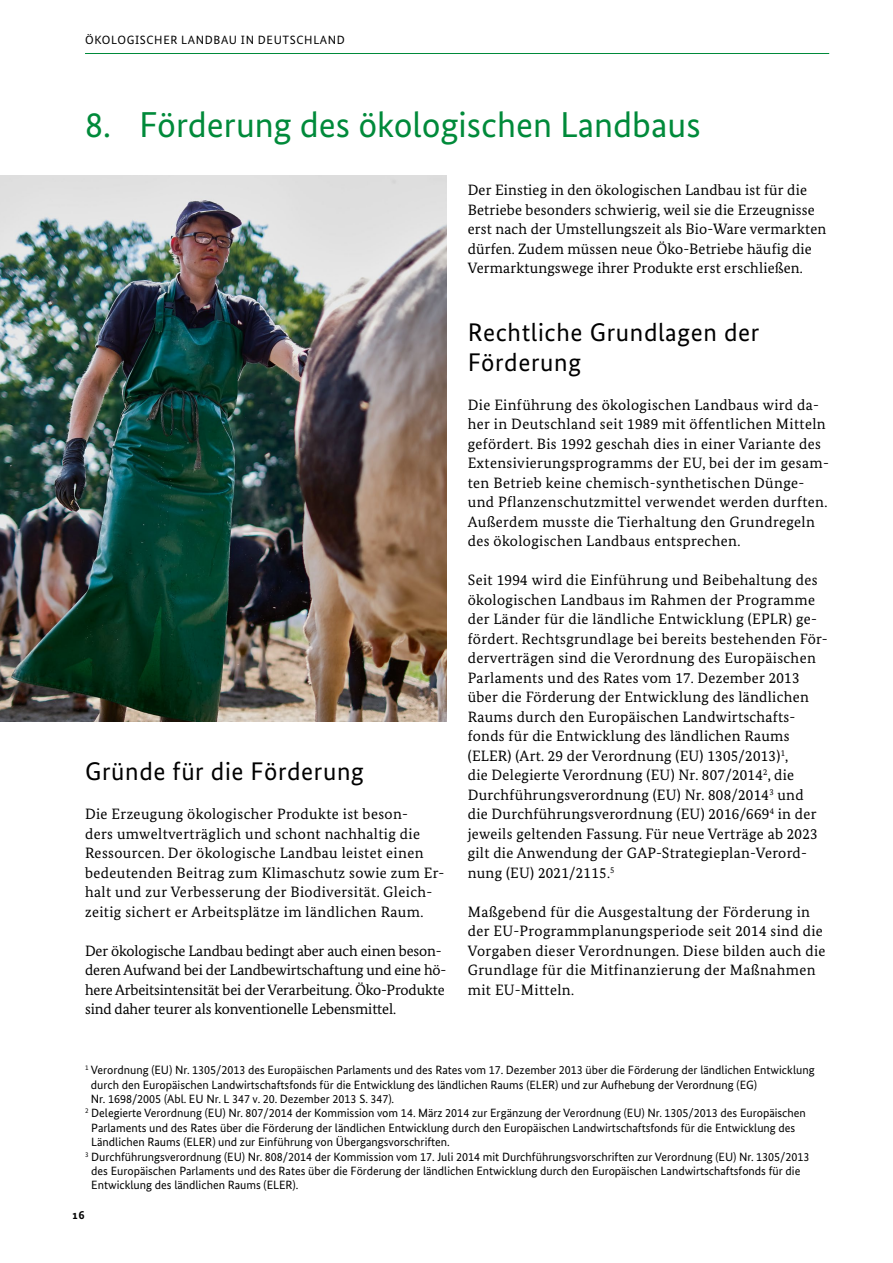
<style>
.page{position:relative;width:893px;height:1263px;background:#fff}
.page>*{position:absolute;margin:0;border:0;box-sizing:border-box;transform-origin:0 0}
.TEXT_H1_24pt{font:36px "Bundes Sans";color:#008a3a}
.Exporttags_H2_17pt{font:25.5px/29.2px "Bundes Sans";letter-spacing:.025em;color:#000}
.Exporttags_P_Fließtext{font:15px/19.5px "Bundes Serif";letter-spacing:.02em;color:#000}
.Exporttags_P_Fließtext-2{font:15px/19.5px "Bundes Serif";letter-spacing:-.01em;color:#000}
.t1{font:12px/14.4px "Bundes Sans";color:#000}
.t2{font:12px "Bundes Sans";letter-spacing:.05em;color:#000}
.t3{font:700 12px "Bundes Sans";color:#000}
</style>
<div class="page">
<hr style="left:85px;top:53px;width:744px;height:1px;background:#008a3a">
<img style="left:0;top:176px;width:446px;height:546px">
<p class="t2" style="left:85px;top:32px;width:261px">ÖKOLOGISCHER LANDBAU IN DEUTSCHLAND</p>
<h1 class="TEXT_H1_24pt" style="left:85px;top:102px;width:617px">8. Förderung des ökologischen Landbaus</h1>
<h2 class="Exporttags_H2_17pt" style="left:85px;top:757px;width:280px">Gründe für die Förderung</h2>
<p class="Exporttags_P_Fließtext" style="left:85px;top:804px;width:361px">Die Erzeugung ökologischer Produkte ist beson-<br>ders umweltverträglich und schont nachhaltig die Ressourcen. Der ökologische Landbau leistet einen bedeutenden Beitrag zum Klimaschutz sowie zum Er&shy;halt und zur Verbesserung der Biodiversität. Gleich&shy;zeitig sichert er Arbeitsplätze im ländlichen Raum.</p>
<p class="Exporttags_P_Fließtext-2" style="left:85px;top:940px;width:363px">Der ökologische Landbau bedingt aber auch einen beson&shy;deren Aufwand bei der Landbewirtschaftung und eine hö&shy;here Arbeitsintensität bei der Verarbeitung. Öko-Produkte sind daher teurer als konventionelle Lebensmittel.</p>
<p class="Exporttags_P_Fließtext" style="left:468px;top:180px;width:360px">Der Einstieg in den ökologischen Landbau ist für die Betriebe besonders schwierig, weil sie die Erzeugnisse erst nach der Umstellungszeit als Bio-Ware vermarkten dürfen. Zudem müssen neue Öko-Betriebe häufig die Vermarktungswege ihrer Produkte erst erschließen.</p>
<h2 class="Exporttags_H2_17pt" style="left:468px;top:318px;width:293px">Rechtliche Grundlagen der<br>Förderung</h2>
<p class="Exporttags_P_Fließtext" style="left:468px;top:394px;width:363px">Die Einführung des ökologischen Landbaus wird da&shy;her in Deutschland seit 1989 mit öffentlichen Mitteln gefördert. Bis 1992 geschah dies in einer Variante des Extensivierungsprogramms der EU, bei der im gesam&shy;ten Betrieb keine chemisch-synthetischen Dünge&shy;und Pflanzenschutzmittel verwendet werden durften.<br>Außerdem musste die Tierhaltung den Grundregeln des ökologischen Landbaus entsprechen.</p>
<p class="Exporttags_P_Fließtext" style="left:468px;top:570px;width:362px">Seit 1994 wird die Einführung und Beibehaltung des ökologischen Landbaus im Rahmen der Programme der Länder für die ländliche Entwicklung (EPLR) ge&shy;fördert. Rechtsgrundlage bei bereits bestehenden För&shy;derverträgen sind die Verordnung des Europäischen Parlaments und des Rates vom 17. Dezember 2013 über die Förderung der Entwicklung des ländlichen Raums durch den Europäischen Landwirtschafts&shy;fonds für die Entwicklung des ländlichen Raums (ELER) (Art. 29 der Verordnung (EU) 1305/2013)<sup>1</sup>,<br>die Delegierte Verordnung (EU) Nr. 807/2014<sup>2</sup>, die Durchführungsverordnung (EU) Nr. 808/2014<sup>3</sup> und<br>die Durchführungsverordnung (EU) 2016/669<sup>4</sup> in der jeweils geltenden Fassung. Für neue Verträge ab 2023 gilt die Anwendung der GAP-Strategieplan-Verord&shy;nung (EU) 2021/2115.<sup>5</sup></p>
<p class="Exporttags_P_Fließtext" style="left:468px;top:901px;width:359px">Maßgebend für die Ausgestaltung der Förderung in der EU-Programmplanungsperiode seit 2014 sind die Vorgaben dieser Verordnungen. Diese bilden auch die Grundlage für die Mitfinanzierung der Maßnahmen mit EU-Mitteln.</p>
<p class="t1" style="left:91px;top:1063px;width:725px;text-indent:-6px"><sup>1</sup> Verordnung (EU) Nr. 1305/2013 des Europäischen Parlaments und des Rates vom 17. Dezember 2013 über die Förderung der ländlichen Entwicklung durch den Europäischen Landwirtschaftsfonds für die Entwicklung des ländlichen Raums (ELER) und zur Aufhebung der Verordnung (EG)<br>Nr. 1698/2005 (Abl. EU Nr. L 347 v. 20. Dezember 2013 S. 347).</p>
<p class="t1" style="left:91px;top:1106px;width:716px;text-indent:-6px"><sup>2</sup> Delegierte Verordnung (EU) Nr. 807/2014 der Kommission vom 14. März 2014 zur Ergänzung der Verordnung (EU) Nr. 1305/2013 des Europäischen<br>Parlaments und des Rates über die Förderung der ländlichen Entwicklung durch den Europäischen Landwirtschaftsfonds für die Entwicklung des<br>Ländlichen Raums (ELER) und zur Einführung von Übergangsvorschriften.</p>
<p class="t1" style="left:91px;top:1149px;width:720px;text-indent:-6px"><sup>3</sup> Durchführungsverordnung (EU) Nr. 808/2014 der Kommission vom 17. Juli 2014 mit Durchführungsvorschriften zur Verordnung (EU) Nr. 1305/2013 des Europäischen Parlaments und des Rates über die Förderung der ländlichen Entwicklung durch den Europäischen Landwirtschaftsfonds für die<br>Entwicklung des ländlichen Raums (ELER).</p>
<p class="t3" style="left:73px;top:1207px;width:14px">16</p>
</div>
